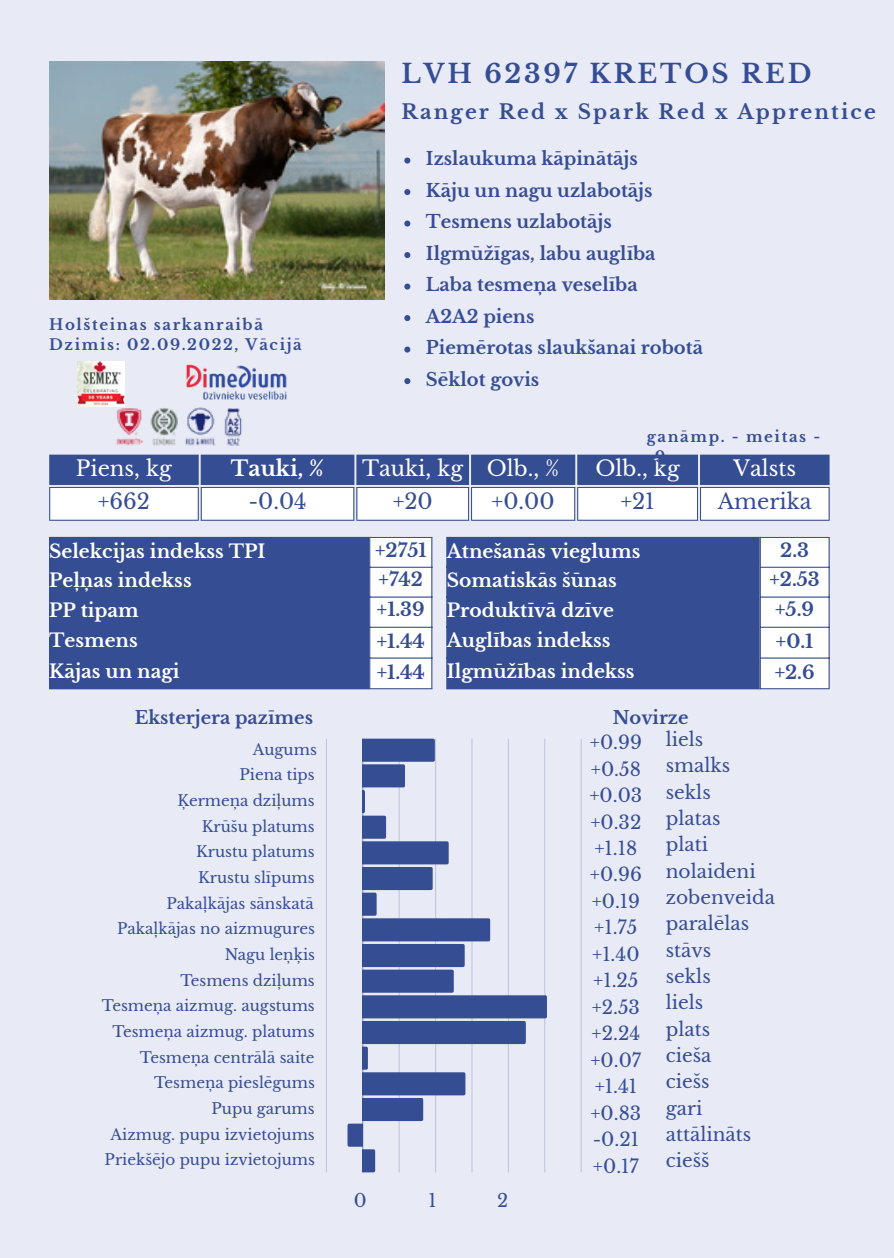
<style>
.page{position:relative;width:894px;height:1258px;background:#fff}
.page>*{position:absolute;margin:0;border:0;box-sizing:border-box;transform-origin:0 0}
.t1{font:700 25.8px "Libre Baskerville";letter-spacing:.11em;color:#354d93}
.t2{font:21.3px "Libre Baskerville";color:#fff}
.t3{font:21.3px "Libre Baskerville";color:#354d93}
.t4{font:700 21.3px "Libre Baskerville";color:#fff}
.t5{font:700 20.1px "Libre Baskerville";letter-spacing:.11em;color:#354d93}
.t6{font:18.6px/26.4px "Libre Baskerville";color:#354d93}
.t7{font:700 18.6px "Libre Baskerville";color:#fff}
.t8{font:700 18.6px "Libre Baskerville";color:#354d93}
.t9{font:700 18px "Libre Baskerville";color:#354d93}
.t10{font:18px "Libre Baskerville";color:#354d93}
.t11{font:15px/25.8px "Libre Baskerville";color:#354d93;text-align:right}
.t12{font:700 15px/20.1px "Libre Baskerville";letter-spacing:.11em;color:#354d93}
</style>
<div class="page">
<div style="left:0;top:0;width:893px;height:1258px;background:#e8eaf5"></div>
<svg style="left:49px;top:455px;width:780px;height:66px;background:#9da9cb"></svg>
<hr style="left:49px;top:488px;width:1px;height:32px;background:#354d93">
<hr style="left:198px;top:488px;width:1px;height:32px;background:#354d93">
<hr style="left:49px;top:487px;width:150px;height:1px;background:#354d93">
<hr style="left:49px;top:520px;width:150px;height:1px;background:#354d93">
<hr style="left:201px;top:488px;width:1px;height:32px;background:#354d93">
<hr style="left:353px;top:488px;width:1px;height:32px;background:#354d93">
<hr style="left:201px;top:487px;width:153px;height:1px;background:#354d93">
<hr style="left:201px;top:520px;width:153px;height:1px;background:#354d93">
<hr style="left:356px;top:488px;width:1px;height:32px;background:#354d93">
<hr style="left:468px;top:488px;width:1px;height:32px;background:#354d93">
<hr style="left:356px;top:487px;width:113px;height:1px;background:#354d93">
<hr style="left:356px;top:520px;width:113px;height:1px;background:#354d93">
<hr style="left:471px;top:488px;width:1px;height:32px;background:#354d93">
<hr style="left:574px;top:488px;width:1px;height:32px;background:#354d93">
<hr style="left:471px;top:487px;width:104px;height:1px;background:#354d93">
<hr style="left:471px;top:520px;width:104px;height:1px;background:#354d93">
<hr style="left:577px;top:488px;width:1px;height:32px;background:#354d93">
<hr style="left:696px;top:488px;width:1px;height:32px;background:#354d93">
<hr style="left:577px;top:487px;width:120px;height:1px;background:#354d93">
<hr style="left:577px;top:520px;width:120px;height:1px;background:#354d93">
<hr style="left:699px;top:488px;width:1px;height:32px;background:#354d93">
<hr style="left:828px;top:488px;width:1px;height:32px;background:#354d93">
<hr style="left:699px;top:487px;width:130px;height:1px;background:#354d93">
<hr style="left:699px;top:520px;width:130px;height:1px;background:#354d93">
<img style="left:186px;top:364px;width:101px;height:44px">
<hr style="left:326px;top:739px;width:1px;height:433px;background:#bfc6de">
<hr style="left:580px;top:739px;width:1px;height:433px;background:#d9ddec">
<svg style="left:347px;top:739px;width:199px;height:433px"></svg>
<img style="left:49px;top:61px;width:335px;height:239px">
<img style="left:77px;top:361px;width:48px;height:45px">
<img style="left:116px;top:408px;width:126px;height:38px">
<svg style="left:404px;top:158px;width:6px;height:6px"></svg>
<svg style="left:404px;top:189px;width:6px;height:6px"></svg>
<svg style="left:404px;top:221px;width:6px;height:6px"></svg>
<svg style="left:404px;top:252px;width:6px;height:6px"></svg>
<svg style="left:404px;top:284px;width:6px;height:6px"></svg>
<svg style="left:404px;top:315px;width:6px;height:6px"></svg>
<svg style="left:404px;top:347px;width:6px;height:6px"></svg>
<svg style="left:404px;top:378px;width:6px;height:6px"></svg>
<div style="left:49px;top:537px;width:320px;height:152px;background:#354d93"></div>
<div style="left:370px;top:538px;width:61px;height:150px;background:#fff"></div>
<hr style="left:369px;top:538px;width:1px;height:150px;background:#354d93">
<hr style="left:431px;top:538px;width:1px;height:150px;background:#354d93">
<hr style="left:369px;top:537px;width:63px;height:1px;background:#354d93">
<hr style="left:369px;top:567px;width:63px;height:1px;background:#354d93">
<hr style="left:369px;top:596px;width:63px;height:1px;background:#354d93">
<hr style="left:369px;top:627px;width:63px;height:1px;background:#354d93">
<hr style="left:369px;top:657px;width:63px;height:1px;background:#354d93">
<hr style="left:369px;top:688px;width:63px;height:1px;background:#354d93">
<div style="left:446px;top:537px;width:313px;height:152px;background:#354d93"></div>
<div style="left:760px;top:538px;width:68px;height:150px;background:#fff"></div>
<hr style="left:759px;top:538px;width:1px;height:150px;background:#354d93">
<hr style="left:828px;top:538px;width:1px;height:150px;background:#354d93">
<hr style="left:759px;top:537px;width:70px;height:1px;background:#354d93">
<hr style="left:759px;top:567px;width:70px;height:1px;background:#354d93">
<hr style="left:759px;top:596px;width:70px;height:1px;background:#354d93">
<hr style="left:759px;top:627px;width:70px;height:1px;background:#354d93">
<hr style="left:759px;top:657px;width:70px;height:1px;background:#354d93">
<hr style="left:759px;top:688px;width:70px;height:1px;background:#354d93">
<p class="t12" style="left:49px;top:315px;width:215px">Holšteinas sarkanraibā</p>
<p class="t12" style="left:49px;top:335px;width:254px">Dzimis: 02.09.2022, Vācijā</p>
<p class="t1" style="left:401px;top:58px;width:411px">LVH 62397 KRETOS RED</p>
<p class="t5" style="left:401px;top:99px;width:476px">Ranger Red x Spark Red x Apprentice</p>
<p class="t9" style="left:426px;top:148px;width:213px">Izslaukuma kāpinātājs</p>
<p class="t9" style="left:426px;top:179px;width:228px">Kāju un nagu uzlabotājs</p>
<p class="t9" style="left:426px;top:211px;width:187px">Tesmens uzlabotājs</p>
<p class="t9" style="left:426px;top:242px;width:231px">Ilgmūžīgas, labu auglība</p>
<p class="t9" style="left:426px;top:274px;width:213px">Laba tesmeņa veselība</p>
<p class="t9" style="left:426px;top:305px;width:110px">A2A2 piens</p>
<p class="t9" style="left:426px;top:337px;width:278px">Piemērotas slaukšanai robotā</p>
<p class="t9" style="left:426px;top:368px;width:115px">Sēklot govis</p>
<p class="t12" style="left:646px;top:427px;width:175px">ganāmp. - meitas - -9</p>
<p class="t2" style="left:76px;top:455px;width:98px">Piens, kg</p>
<h1 class="t4" style="left:231px;top:455px;width:95px">Tauki, %</h1>
<h2 class="t2" style="left:362px;top:455px;width:103px">Tauki, kg</h2>
<p class="t2" style="left:486px;top:455px;width:74px">Olb., %</p>
<p class="t2" style="left:595px;top:455px;width:86px">Olb., kg</p>
<p class="t2" style="left:733px;top:455px;width:64px">Valsts</p>
<p class="t3" style="left:98px;top:488px;width:54px">+662</p>
<p class="t3" style="left:248px;top:488px;width:60px">-0.04</p>
<p class="t3" style="left:392px;top:488px;width:42px">+20</p>
<p class="t3" style="left:491px;top:488px;width:64px">+0.00</p>
<p class="t3" style="left:620px;top:488px;width:36px">+21</p>
<p class="t3" style="left:717px;top:488px;width:95px">Amerika</p>
<p class="t7" style="left:49px;top:539px;width:218px">Selekcijas indekss TPI</p>
<p class="t8" style="left:375px;top:538px;width:53px">+2751</p>
<p class="t7" style="left:49px;top:569px;width:144px">Peļņas indekss</p>
<p class="t8" style="left:378px;top:568px;width:46px">+742</p>
<p class="t7" style="left:49px;top:599px;width:91px">PP tipam</p>
<p class="t8" style="left:377px;top:598px;width:49px">+1.39</p>
<p class="t7" style="left:49px;top:629px;width:90px">Tesmens</p>
<p class="t8" style="left:376px;top:630px;width:50px">+1.44</p>
<p class="t7" style="left:49px;top:660px;width:132px">Kājas un nagi</p>
<p class="t8" style="left:376px;top:661px;width:50px">+1.44</p>
<p class="t7" style="left:446px;top:539px;width:195px">Atnešanās vieglums</p>
<p class="t8" style="left:780px;top:538px;width:30px">2.3</p>
<p class="t7" style="left:446px;top:569px;width:171px">Somatiskās šūnas</p>
<p class="t8" style="left:769px;top:568px;width:52px">+2.53</p>
<p class="t7" style="left:446px;top:599px;width:169px">Produktīvā dzīve</p>
<p class="t8" style="left:775px;top:598px;width:40px">+5.9</p>
<h4 class="t7" style="left:446px;top:629px;width:165px">Auglības indekss</h4>
<h4 class="t8" style="left:775px;top:630px;width:39px">+0.1</h4>
<h3 class="t7" style="left:446px;top:660px;width:189px">Ilgmūžības indekss</h3>
<h3 class="t8" style="left:774px;top:661px;width:41px">+2.6</h3>
<p class="t9" style="left:135px;top:707px;width:180px">Eksterjera pazīmes</p>
<p class="t9" style="left:612px;top:707px;width:77px">Novirze</p>
<p class="t6" style="left:665px;top:726px;width:111px">liels<br>smalks sekls<br>platas<br>plati nolaideni zobenveida paralēlas stāvs<br>sekls<br>liels<br>plats<br>cieša<br>ciešs<br>gari attālināts ciešš</p>
<p class="t6" style="left:589px;top:729px;width:54px">+0.99 +0.58 +0.03 +0.32 +1.18 +0.96 +0.19 +1.75 +1.40 +1.25 +2.53 +2.24 +0.07 +1.41 +0.83 -0.21 +0.17</p>
<p class="t11" style="left:102px;top:736px;width:216px">Augums<br>Piena tips<br>Ķermeņa dziļums<br>Krūšu platums<br>Krustu platums<br>Krustu slīpums<br>Pakaļkājas sānskatā<br>Pakaļkājas no aizmugures<br>Nagu leņķis<br>Tesmens dziļums<br>Tesmeņa aizmug. augstums<br>Tesmeņa aizmug. platums<br>Tesmeņa centrālā saite<br>Tesmeņa pieslēgums<br>Pupu garums<br>Aizmug. pupu izvietojums<br>Priekšējo pupu izvietojums</p>
<p class="t10" style="left:353px;top:1190px;width:14px">0</p>
<p class="t10" style="left:428px;top:1189px;width:10px">1</p>
<p class="t10" style="left:497px;top:1189px;width:13px">2</p>
</div>
